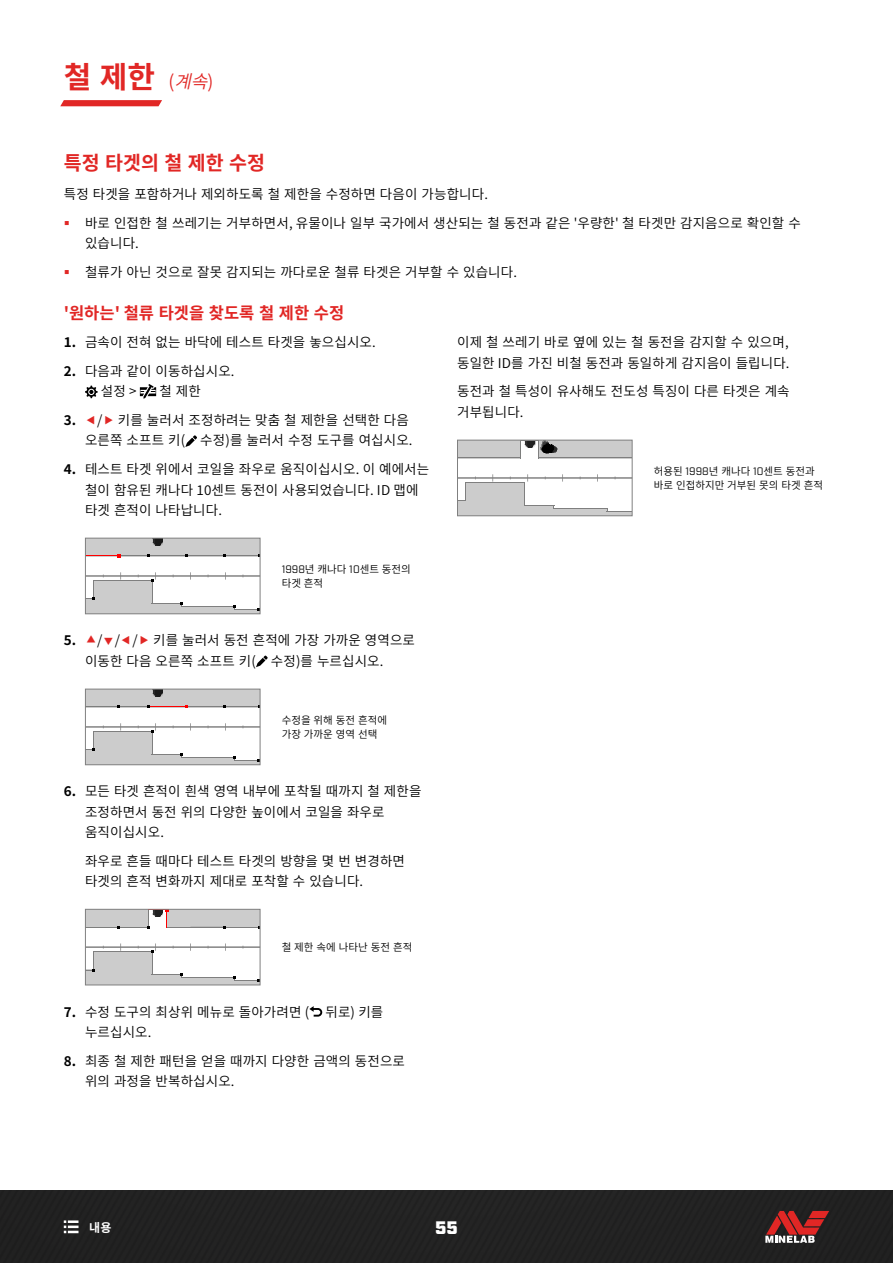
<style>
.page{position:relative;width:893px;height:1263px;background:#fff}
.page>*{position:absolute;margin:0;border:0;box-sizing:border-box;transform-origin:0 0}
.H1_NON-TOC{font:700 30px "Source Han Sans KR";color:#e12725}
.H2_TOC_Span{font:700 19.5px "Source Han Sans KR";color:#e12725}
.t1{font:900 18px "Industry";color:#fff}
.H3_Span{font:700 16.5px "Source Han Sans KR";color:#e12725}
.Body{font:13.5px/20.2px "Source Han Sans KR";letter-spacing:.01em;color:#000}
.Body_Indent{font:13.5px/20.2px "Source Han Sans KR";letter-spacing:.01em;color:#000}
.Body_Span{font:13.5px "Source Han Sans KR";letter-spacing:.01em;color:#000}
.t2{font:700 12px "Source Han Sans KR";color:#fff}
.Annotation_Left{font:10.5px/13.5px "Source Han Sans KR";color:#000}
.s1{font-weight:400;font-size:18px}
.s2{font-weight:400;font-style:italic;font-size:18px}
.s3{font-weight:700}
.s4{font-family:"Industry"}
</style>
<div class="page">
<div style="left:0;top:1191px;width:893px;height:72px;background:#222"></div>
<svg style="left:60px;top:100px;width:102px;height:6px"></svg>
<svg style="left:765px;top:1211px;width:64px;height:32px;background:#863b3b"></svg>
<svg style="left:64px;top:1220px;width:15px;height:13px"></svg>
<svg style="left:85px;top:386px;width:13px;height:12px"></svg>
<svg style="left:140px;top:384px;width:16px;height:15px"></svg>
<svg style="left:185px;top:435px;width:12px;height:12px"></svg>
<div style="left:235px;top:609px;width:25px;height:5px;background:#ccc"></div>
<div style="left:181px;top:606px;width:54px;height:8px;background:#ccc"></div>
<div style="left:152px;top:603px;width:29px;height:11px;background:#ccc"></div>
<div style="left:93px;top:580px;width:59px;height:34px;background:#ccc"></div>
<div style="left:85px;top:598px;width:9px;height:16px;background:#ccc"></div>
<div style="left:224px;top:538px;width:36px;height:18px;background:#ccc"></div>
<div style="left:187px;top:538px;width:37px;height:18px;background:#ccc"></div>
<div style="left:119px;top:538px;width:29px;height:18px;background:#ccc"></div>
<div style="left:85px;top:538px;width:34px;height:18px;background:#ccc"></div>
<div style="left:148px;top:538px;width:39px;height:18px;background:#ccc"></div>
<svg style="left:152px;top:540px;width:11px;height:6px"></svg>
<svg style="left:87px;top:572px;width:171px;height:38px"></svg>
<hr style="left:119px;top:556px;width:30px;height:1px;background:#7d7e7d">
<hr style="left:149px;top:556px;width:38px;height:1px;background:#7d7e7d">
<hr style="left:187px;top:556px;width:37px;height:1px;background:#7f7f7f">
<hr style="left:224px;top:556px;width:36px;height:1px;background:#7f7f7f">
<hr style="left:85px;top:556px;width:34px;height:1px;background:#f00">
<div style="left:85px;top:538px;width:175px;height:76px;border:1px solid #808080"></div>
<svg style="left:256px;top:656px;width:12px;height:11px"></svg>
<div style="left:235px;top:760px;width:25px;height:5px;background:#ccc"></div>
<div style="left:181px;top:757px;width:54px;height:8px;background:#ccc"></div>
<div style="left:152px;top:754px;width:29px;height:11px;background:#ccc"></div>
<div style="left:93px;top:731px;width:59px;height:34px;background:#ccc"></div>
<div style="left:85px;top:749px;width:9px;height:16px;background:#ccc"></div>
<div style="left:224px;top:689px;width:36px;height:18px;background:#ccc"></div>
<div style="left:187px;top:689px;width:37px;height:18px;background:#ccc"></div>
<div style="left:119px;top:689px;width:29px;height:18px;background:#ccc"></div>
<div style="left:85px;top:689px;width:34px;height:18px;background:#ccc"></div>
<div style="left:148px;top:689px;width:39px;height:18px;background:#ccc"></div>
<svg style="left:152px;top:691px;width:11px;height:6px"></svg>
<svg style="left:87px;top:723px;width:171px;height:38px"></svg>
<hr style="left:119px;top:706px;width:30px;height:1px;background:#7d7e7d">
<hr style="left:149px;top:706px;width:38px;height:1px;background:#f00">
<hr style="left:187px;top:706px;width:37px;height:1px;background:#7f7f7f">
<hr style="left:224px;top:706px;width:36px;height:1px;background:#7f7f7f">
<hr style="left:85px;top:706px;width:34px;height:1px;background:#7d7e7d">
<div style="left:85px;top:689px;width:175px;height:76px;border:1px solid #808080"></div>
<div style="left:235px;top:980px;width:25px;height:5px;background:#ccc"></div>
<div style="left:181px;top:978px;width:54px;height:7px;background:#ccc"></div>
<div style="left:152px;top:974px;width:29px;height:11px;background:#ccc"></div>
<div style="left:93px;top:951px;width:59px;height:34px;background:#ccc"></div>
<div style="left:85px;top:970px;width:9px;height:15px;background:#ccc"></div>
<div style="left:224px;top:909px;width:36px;height:18px;background:#ccc"></div>
<div style="left:167px;top:909px;width:57px;height:18px;background:#ccc"></div>
<div style="left:119px;top:909px;width:29px;height:18px;background:#ccc"></div>
<div style="left:85px;top:909px;width:34px;height:18px;background:#ccc"></div>
<hr style="left:85px;top:927px;width:64px;height:1px;background:#7d7e7d">
<hr style="left:190px;top:927px;width:34px;height:1px;background:#7f7f7f">
<hr style="left:224px;top:927px;width:36px;height:1px;background:#7f7f7f">
<svg style="left:87px;top:943px;width:171px;height:38px"></svg>
<svg style="left:147px;top:911px;width:43px;height:17px"></svg>
<div style="left:85px;top:909px;width:175px;height:76px;border:1px solid #808080"></div>
<svg style="left:309px;top:1006px;width:13px;height:10px"></svg>
<div style="left:596px;top:440px;width:36px;height:18px;background:#ccc"></div>
<div style="left:539px;top:440px;width:57px;height:18px;background:#ccc"></div>
<div style="left:491px;top:440px;width:29px;height:18px;background:#ccc"></div>
<div style="left:457px;top:440px;width:34px;height:18px;background:#ccc"></div>
<div style="left:607px;top:511px;width:25px;height:5px;background:#ccc"></div>
<div style="left:554px;top:508px;width:53px;height:8px;background:#ccc"></div>
<div style="left:524px;top:505px;width:30px;height:11px;background:#ccc"></div>
<div style="left:465px;top:482px;width:59px;height:34px;background:#ccc"></div>
<div style="left:457px;top:500px;width:8px;height:16px;background:#ccc"></div>
<svg style="left:459px;top:474px;width:171px;height:38px"></svg>
<hr style="left:562px;top:458px;width:34px;height:1px;background:#7f7f7f">
<hr style="left:596px;top:458px;width:36px;height:1px;background:#7f7f7f">
<hr style="left:457px;top:458px;width:64px;height:1px;background:#7f7f7f">
<svg style="left:520px;top:442px;width:42px;height:17px"></svg>
<div style="left:457px;top:440px;width:175px;height:76px;border:1px solid #808080"></div>
<p class="H1_NON-TOC" style="left:64px;top:60px;width:156px">철 제 한 <span class="s1">(</span> <span class="s2">계속</span><span class="s1">)</span></p>
<p class="H2_TOC_Span" style="left:64px;top:152px;width:203px">특정 타겟의 철 제한 수정</p>
<p class="Body_Span" style="left:64px;top:187px;width:424px">특정 타겟을 포함하거나 제외하도록 철 제한을 수정하면 다음이 가능합니다.</p>
<p class="Body" style="left:85px;top:213px;width:717px">바로 인접한 철 쓰레기는 거부하면서, 유물이나 일부 국가에서 생산되는 철 동전과 같은 '우량한' 철 타겟만 감지음으로 확인할 수 있습니다.</p>
<p class="Body" style="left:85px;top:262px;width:432px">철류가 아닌 것으로 잘못 감지되는 까다로운 철류 타겟은 거부할 수 있습니다.</p>
<p class="H3_Span" style="left:64px;top:303px;width:282px">'원하는' 철류 타겟을 찾도록 철 제한 수정</p>
<p class="Body" style="left:64px;top:333px;width:312px"><span class="s3">1.</span> 금속이 전혀 없는 바닥에 테스트 타겟을 놓으십시오.</p>
<p class="Body" style="left:101px;top:361px;width:133px;text-indent:-37px"><span class="s3">2.</span> 다음과 같이 이동하십시오. 설정 &gt;</p>
<p class="Body" style="left:457px;top:333px;width:333px">이제 철 쓰레기 바로 옆에 있는 철 동전을 감지할 수 있으며, 동일한 ID를 가진 비철 동전과 동일하게 감지음이 들립니다.</p>
<p class="Body" style="left:457px;top:382px;width:334px">동전과 철 특성이 유사해도 전도성 특징이 다른 타겟은 계속 거부됩니다.</p>
<p class="Body" style="left:159px;top:382px;width:43px">철 제한</p>
<p class="Body" style="left:64px;top:410px;width:348px;text-align:right"><span class="s3">3.</span> / 키를 눌러서 조정하려는 맞춤 철 제한을 선택한 다음 오른쪽 소프트 키( 수정)를 눌러서 수정 도구를 여십시오.</p>
<p class="Body" style="left:85px;top:459px;width:346px;text-indent:-21px"><span class="s3">4.</span> 테스트 타겟 위에서 코일을 좌우로 움직이십시오. 이 예에서는 철이 함유된 캐나다 10센트 동전이 사용되었습니다. ID 맵에 타겟 흔적이 나타납니다.</p>
<p class="Annotation_Left" style="left:654px;top:465px;width:171px">허용된 <span class="s4">1998</span>년 캐나다 <span class="s4">10</span>센트 동전과 바로 인접하지만 거부된 못의 타겟 흔적</p>
<p class="Annotation_Left" style="left:282px;top:563px;width:131px"><span class="s4">1998</span>년 캐나다 <span class="s4">10</span>센트 동전의 타겟 흔적</p>
<p class="Body" style="left:85px;top:631px;width:331px;text-indent:-21px"><span class="s3">5.</span> / / / 키를 눌러서 동전 흔적에 가장 가까운 영역으로 이동한 다음 오른쪽 소프트 키( 수정)를 누르십시오.</p>
<p class="Annotation_Left" style="left:282px;top:714px;width:107px">수정을 위해 동전 흔적에 가장 가까운 영역 선택</p>
<p class="Body" style="left:85px;top:782px;width:338px;text-indent:-21px"><span class="s3">6.</span> 모든 타겟 흔적이 흰색 영역 내부에 포착될 때까지 철 제한을 조정하면서 동전 위의 다양한 높이에서 코일을 좌우로 움직이십시오.</p>
<p class="Body_Indent" style="left:85px;top:851px;width:321px">좌우로 흔들 때마다 테스트 타겟의 방향을 몇 번 변경하면 타겟의 흔적 변화까지 제대로 포착할 수 있습니다.</p>
<p class="Annotation_Left" style="left:282px;top:941px;width:132px">철 제한 속에 나타난 동전 흔적</p>
<p class="Body" style="left:85px;top:1002px;width:300px;text-indent:-21px"><span class="s3">7.</span> 수정 도구의 최상위 메뉴로 돌아가려면 ( 뒤로) 키를 누르십시오.</p>
<p class="Body" style="left:85px;top:1051px;width:321px;text-indent:-21px"><span class="s3">8.</span> 최종 철 제한 패턴을 얻을 때까지 다양한 금액의 동전으로 위의 과정을 반복하십시오.</p>
<p class="t2" style="left:89px;top:1220px;width:24px">내용</p>
<h3 class="t1" style="left:435px;top:1217px;width:24px">55</h3>
</div>
